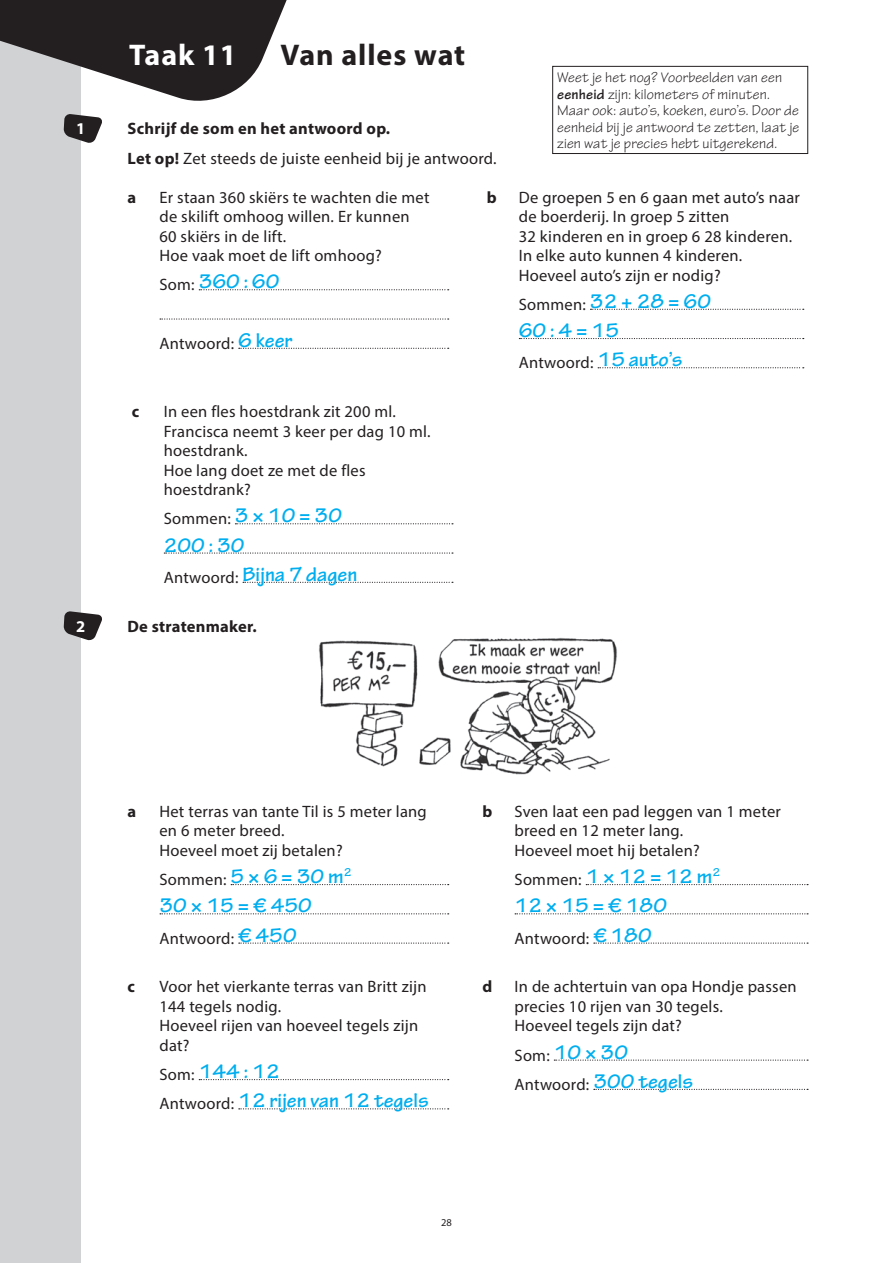
<style>
.page{position:relative;width:893px;height:1263px;background:#fff}
.page>*{position:absolute;margin:0;border:0;box-sizing:border-box;transform-origin:0 0}
.t1{font:700 30px "Myriad Pro";letter-spacing:.03em;color:#231f20}
.t2{font:700 30px "Myriad Pro";letter-spacing:.03em;color:#fff}
.t3{font:700 21px/29.2px "Tekton Pro";color:#00aeef}
.t4{font:16.5px/19.5px "Myriad Pro";letter-spacing:.015em;color:#231f20}
.t5{font:700 16.5px "Myriad Pro";letter-spacing:.015em;color:#231f20}
.t6{font:700 16.5px "Myriad Pro";color:#fff}
.t7{font:15px/16.5px "Tekton Pro";letter-spacing:.015em;color:#231f20}
.t8{font:10.5px "Myriad Pro";color:#231f20}
.s1{font-weight:700}
</style>
<div class="page">
<div style="left:0;top:0;width:81px;height:1263px;background:#d1d2d4"></div>
<svg style="left:0;top:0;width:287px;height:101px"></svg>
<svg style="left:199px;top:289px;width:250px;height:1px"></svg>
<svg style="left:160px;top:318px;width:289px;height:2px"></svg>
<svg style="left:239px;top:348px;width:210px;height:1px"></svg>
<svg style="left:590px;top:309px;width:214px;height:1px"></svg>
<svg style="left:519px;top:338px;width:285px;height:1px"></svg>
<svg style="left:598px;top:367px;width:206px;height:1px"></svg>
<svg style="left:235px;top:523px;width:218px;height:1px"></svg>
<svg style="left:164px;top:552px;width:289px;height:2px"></svg>
<svg style="left:243px;top:582px;width:210px;height:1px"></svg>
<img style="left:319px;top:637px;width:298px;height:138px">
<svg style="left:231px;top:884px;width:218px;height:1px"></svg>
<svg style="left:160px;top:913px;width:289px;height:1px"></svg>
<svg style="left:239px;top:942px;width:210px;height:2px"></svg>
<svg style="left:586px;top:884px;width:222px;height:1px"></svg>
<svg style="left:515px;top:913px;width:293px;height:1px"></svg>
<svg style="left:594px;top:942px;width:214px;height:2px"></svg>
<svg style="left:199px;top:1079px;width:250px;height:1px"></svg>
<svg style="left:239px;top:1108px;width:210px;height:1px"></svg>
<svg style="left:554px;top:1059px;width:254px;height:2px"></svg>
<svg style="left:594px;top:1089px;width:214px;height:1px"></svg>
<svg style="left:64px;top:114px;width:38px;height:29px"></svg>
<div style="left:552px;top:66px;width:256px;height:88px;border:1px solid #231f20"></div>
<svg style="left:64px;top:611px;width:38px;height:30px"></svg>
<p class="t6" style="left:76px;top:118px;width:11px">1</p>
<p class="t6" style="left:76px;top:615px;width:11px">2</p>
<h1 class="t2" style="left:129px;top:35px;width:109px">Taak 11</h1>
<h1 class="t1" style="left:281px;top:35px;width:186px">Van alles wat</h1>
<p class="t7" style="left:557px;top:69px;width:244px">Weet je het nog? Voorbeelden van een <span class="s1">eenheid</span> zijn: kilometers of minuten.<br>Maar ook: auto’s, koeken, euro’s. Door de eenheid bij je antwoord te zetten, laat je zien wat je precies hebt uitgerekend.</p>
<p class="t4" style="left:128px;top:114px;width:371px;line-height:29.2px"><span class="s1">Schrijf de som en het antwoord op.<br>Let op!</span> Zet steeds de juiste eenheid bij je antwoord.</p>
<p class="t5" style="left:128px;top:186px;width:10px">a</p>
<p class="t4" style="left:159px;top:187px;width:272px">Er staan 360 skiërs te wachten die met de skilift omhoog willen. Er kunnen<br>60 skiërs in de lift.<br>Hoe vaak moet de lift omhoog?</p>
<p class="t4" style="left:159px;top:275px;width:37px">Som:</p>
<p class="t5" style="left:487px;top:186px;width:11px">b</p>
<p class="t4" style="left:519px;top:187px;width:283px">De groepen 5 en 6 gaan met auto’s naar de boerderij. In groep 5 zitten<br>32 kinderen en in groep 6 28 kinderen.<br>In elke auto kunnen 4 kinderen.<br>Hoeveel auto’s zijn er nodig?</p>
<p class="t4" style="left:519px;top:294px;width:69px">Sommen:</p>
<p class="t3" style="left:199px;top:267px;width:82px">360 : 60</p>
<p class="t3" style="left:519px;top:287px;width:194px;text-indent:71px">32 + 28 = 60<br>60 : 4 = 15</p>
<p class="t3" style="left:598px;top:345px;width:86px">15 auto’s</p>
<p class="t3" style="left:238px;top:326px;width:56px">6 keer</p>
<p class="t4" style="left:159px;top:333px;width:76px">Antwoord:</p>
<p class="t4" style="left:519px;top:353px;width:76px">Antwoord:</p>
<p class="t5" style="left:132px;top:401px;width:9px">c</p>
<p class="t4" style="left:164px;top:402px;width:268px">In een fles hoestdrank zit 200 ml.<br>Francisca neemt 3 keer per dag 10 ml. hoestdrank.<br>Hoe lang doet ze met de fles hoestdrank?</p>
<p class="t4" style="left:164px;top:509px;width:69px">Sommen:</p>
<p class="t3" style="left:164px;top:501px;width:180px;text-indent:71px">3 × 10 = 30<br>200 : 30</p>
<p class="t3" style="left:243px;top:560px;width:116px">Bijna 7 dagen</p>
<p class="t4" style="left:164px;top:567px;width:76px">Antwoord:</p>
<p class="t5" style="left:128px;top:615px;width:131px">De stratenmaker.</p>
<p class="t5" style="left:128px;top:800px;width:10px">a</p>
<p class="t4" style="left:159px;top:801px;width:269px">Het terras van tante Til is 5 meter lang en 6 meter breed.<br>Hoeveel moet zij betalen?</p>
<p class="t4" style="left:159px;top:870px;width:69px">Sommen:</p>
<p class="t3" style="left:231px;top:862px;width:122px">5 × 6 = 30 m<sup>2</sup></p>
<p class="t3" style="left:159px;top:891px;width:154px">30 × 15 = € 450</p>
<p class="t3" style="left:238px;top:921px;width:60px">€ 450</p>
<p class="t4" style="left:159px;top:928px;width:76px">Antwoord:</p>
<p class="t5" style="left:128px;top:976px;width:9px">c</p>
<p class="t4" style="left:159px;top:977px;width:269px">Voor het vierkante terras van Britt zijn<br>144 tegels nodig.<br>Hoeveel rijen van hoeveel tegels zijn dat?</p>
<p class="t4" style="left:159px;top:1060px;width:76px;line-height:29.2px">Som:<br>Antwoord:</p>
<p class="t3" style="left:238px;top:1057px;width:192px;text-indent:-40px">144 : 12<br>12 rijen van 12 tegels</p>
<p class="t5" style="left:483px;top:800px;width:11px">b</p>
<p class="t4" style="left:514px;top:801px;width:268px">Sven laat een pad leggen van 1 meter breed en 12 meter lang.<br>Hoeveel moet hij betalen?</p>
<p class="t4" style="left:514px;top:870px;width:69px">Sommen:</p>
<p class="t3" style="left:586px;top:862px;width:136px">1 × 12 = 12 m<sup>2</sup></p>
<p class="t3" style="left:515px;top:891px;width:154px">12 × 15 = € 180</p>
<p class="t3" style="left:593px;top:921px;width:60px">€ 180</p>
<p class="t4" style="left:514px;top:928px;width:76px">Antwoord:</p>
<p class="t5" style="left:483px;top:976px;width:11px">d</p>
<p class="t4" style="left:514px;top:977px;width:284px">In de achtertuin van opa Hondje passen precies 10 rijen van 30 tegels.<br>Hoeveel tegels zijn dat?</p>
<p class="t4" style="left:514px;top:1040px;width:76px;line-height:29.2px">Som:<br>Antwoord:</p>
<p class="t3" style="left:593px;top:1038px;width:101px;text-indent:-40px">10 × 30<br>300 tegels</p>
<p class="t8" style="left:441px;top:1216px;width:12px">28</p>
</div>
